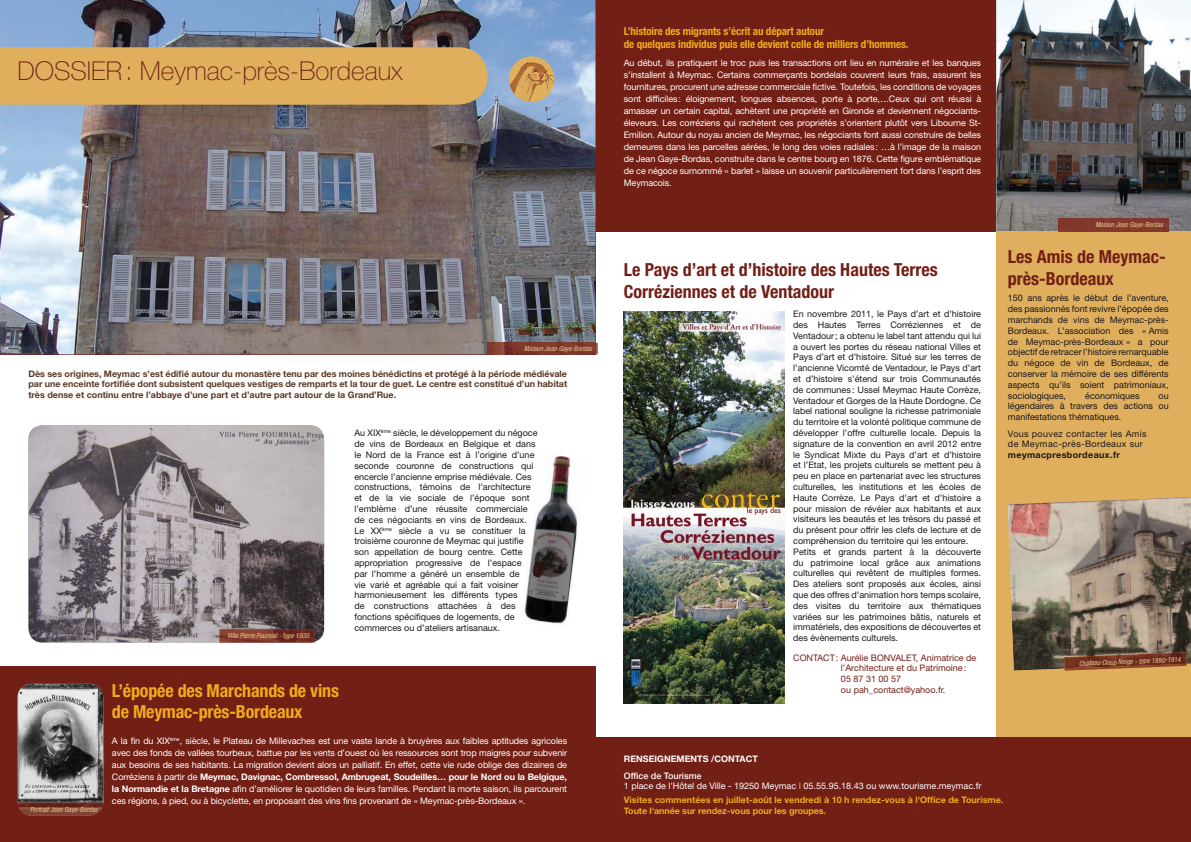
<style>
.page{position:relative;width:1191px;height:842px;background:#fff}
.page>*{position:absolute;margin:0;border:0;box-sizing:border-box;transform-origin:0 0}
.t1{font:100 26px "Helvetica Neue LT Std";color:#721f16}
.t2{font:700 condensed 18px/21.6px "Helvetica Neue LT Std";color:#721f16}
.t3{font:700 condensed 18px/21.6px "Helvetica Neue LT Std";letter-spacing:-.01em;color:#f1ab1c}
.t4{font:700 condensed 11px/13.2px "Helvetica Neue LT Std";letter-spacing:-.01em;color:#f1ab1c}
.t5{font:9px/10.8px "Helvetica Neue LT Std";color:#1a171c;text-align:justify}
.t6{font:9px/12px "Helvetica Neue LT Std";letter-spacing:-.01em;color:#fff;text-align:justify}
.t7{font:700 9px/10.8px "Helvetica Neue LT Std";color:#593923;text-align:justify}
.t8{font:700 9px/10.8px "Helvetica Neue LT Std";color:#f1ab1c}
.t9{font:9px/10.8px "Helvetica Neue LT Std";color:#721f16}
.t10{font:9px/10.8px "Helvetica Neue LT Std";letter-spacing:.04em;color:#1a171c}
.t11{font:700 9px "Helvetica Neue LT Std";color:#fff}
.t12{font:700 9px "Helvetica Neue LT Std";letter-spacing:.04em;color:#1a171c}
.t13{font:italic condensed 7px "Helvetica Neue LT Std";color:#e9c68d}
.s1{font-weight:700}
.s2{font-weight:500}
.s3{color:#dfaf5e}
</style>
<div class="page">
<div style="left:0;top:666px;width:595px;height:176px;background:#721f16"></div>
<img style="left:996px;top:0;width:195px;height:231px">
<div style="left:595px;top:0;width:401px;height:231px;background:#721f16"></div>
<img style="left:0;top:0;width:595px;height:354px">
<div style="left:0;top:47px;width:487px;height:58px;background:#dfaf5e"></div>
<img style="left:509px;top:57px;width:45px;height:45px;border-radius:50%">
<div style="left:996px;top:231px;width:195px;height:611px;background:#dfaf5e"></div>
<img style="left:1007px;top:497px;width:184px;height:174px">
<svg style="left:595px;top:343px;width:3px;height:11px"></svg>
<img style="left:487px;top:343px;width:108px;height:11px">
<svg style="left:1064px;top:669px;width:122px;height:2px"></svg>
<img style="left:1064px;top:652px;width:122px;height:17px">
<div style="left:595px;top:737px;width:596px;height:105px;background:#721f16"></div>
<img style="left:28px;top:425px;width:296px;height:218px;border-radius:14px">
<img style="left:17px;top:684px;width:86px;height:118px">
<img style="left:524px;top:455px;width:54px;height:169px">
<img style="left:219px;top:629px;width:96px;height:14px">
<svg style="left:17px;top:802px;width:86px;height:14px"></svg>
<img style="left:1058px;top:218px;width:110px;height:13px">
<img style="left:624px;top:312px;width:160px;height:392px">
<h1 class="t1" style="left:17px;top:56px;width:387px">DOSSIER : Meymac-près-Bordeaux</h1>
<p class="t13" style="left:524px;top:346px;width:69px">Maison Jean Gaye-Bordas</p>
<p class="t7" style="left:28px;top:369px;width:540px">Dès ses origines, Meymac s’est édifié autour du monastère tenu par des moines bénédictins et protégé à la période médiévale par une enceinte fortifiée dont subsistent quelques vestiges de remparts et la tour de guet. Le centre est constitué d’un habitat très dense et continu entre l’abbaye d’une part et d’autre part autour de la Grand’Rue.</p>
<p class="t13" style="left:227px;top:633px;width:83px">Villa Pierre Fournial - type 1930</p>
<p class="t5" style="left:354px;top:428px;width:185px;text-align:left">Au XIX<sup>ème</sup> siècle, le développement du négoce de vins de Bordeaux en Belgique et dans le Nord de la France est à l’origine d’une seconde couronne de constructions qui encercle l’ancienne emprise médiévale. Ces constructions, témoins de l’architecture et de la vie sociale de l’époque sont l’emblème d’une réussite commerciale de ces négociants en vins de Bordeaux.<br>Le XX<sup>ème</sup> siècle a vu se constituer la troisième couronne de Meymac qui justifie son appellation de bourg centre. Cette appropriation progressive de l’espace<br>par l’homme a généré un ensemble de<br>vie varié et agréable qui a fait voisiner harmonieusement les différents types<br>de constructions attachées à des fonctions spécifiques de logements, de commerces ou d’ateliers artisanaux.</p>
<p class="t13" style="left:30px;top:806px;width:69px">Portrait Jean Gaye-Bordas</p>
<h2 class="t3" style="left:112px;top:681px;width:228px">L’épopée des Marchands de vins de Meymac-près-Bordeaux</h2>
<p class="t6" style="left:112px;top:736px;width:457px">A la fin du XIX<sup>ème</sup>, siècle, le Plateau de Millevaches est une vaste lande à bruyères aux faibles aptitudes agricoles avec des fonds de vallées tourbeux, battue par les vents d’ouest où les ressources sont trop maigres pour subvenir aux besoins de ses habitants. La migration devient alors un palliatif. En effet, cette vie rude oblige des dizaines de Corréziens à partir de <span class="s1">Meymac, Davignac, Combressol, Ambrugeat, Soudeilles… pour le Nord ou la Belgique, la Normandie et la Bretagne</span> afin d’améliorer le quotidien de leurs familles. Pendant la morte saison, ils parcourent ces régions, à pied, ou à bicyclette, en proposant des vins fins provenant de « Meymac-près-Bordeaux ».</p>
<p class="t4" style="left:624px;top:26px;width:286px">L’histoire des migrants s’écrit au départ autour<br>de quelques individus puis elle devient celle de milliers d’hommes.</p>
<p class="t6" style="left:624px;top:58px;width:359px">Au début, ils pratiquent le troc puis les transactions ont lieu en numéraire et les banques s’installent à Meymac. Certains commerçants bordelais couvrent leurs frais, assurent les fournitures, procurent une adresse commerciale fictive. Toutefois, les conditions de voyages sont difficiles : éloignement, longues absences, porte à porte,…Ceux qui ont réussi à amasser un certain capital, achètent une propriété en Gironde et deviennent négociants&shy;éleveurs. Les corréziens qui rachètent ces propriétés s’orientent plutôt vers Libourne St-Emilion. Autour du noyau ancien de Meymac, les négociants font aussi construire de belles demeures dans les parcelles aérées, le long des voies radiales : …à l’image de la maison de Jean Gaye-Bordas, construite dans le centre bourg en 1876. Cette figure emblématique de ce négoce surnommé « barlet » laisse un souvenir particulièrement fort dans l’esprit des Meymacois.</p>
<h2 class="t2" style="left:624px;top:261px;width:315px">Le Pays d’art et d’histoire des Hautes Terres<br>Corréziennes et de Ventadour</h2>
<p class="t5" style="left:793px;top:309px;width:189px;text-align:left">En novembre 2011, le Pays d’art et d’histoire des Hautes Terres Corréziennes et de Ventadour ; a obtenu le label tant attendu qui lui a ouvert les portes du réseau national Villes et Pays d’art et d’histoire. Situé sur les terres de l’ancienne Vicomté de Ventadour, le Pays d’art et d’histoire s’étend sur trois Communautés de communes : Ussel Meymac Haute Corrèze, Ventadour et Gorges de la Haute Dordogne. Ce label national souligne la richesse patrimoniale du territoire et la volonté politique commune de développer l’offre culturelle locale. Depuis la signature de la convention en avril 2012 entre le Syndicat Mixte du Pays d’art et d’histoire et l’Etat, les projets culturels se mettent peu à peu en place en partenariat avec les structures culturelles, les institutions et les écoles de Haute Corrèze. Le Pays d’art et d’histoire a pour mission de révéler aux habitants et aux visiteurs les beautés et les trésors du passé et du présent pour offrir les clefs de lecture et de compréhension du territoire qui les entoure.<br>Petits et grands partent à la découverte du patrimoine local grâce aux animations culturelles qui revêtent de multiples formes.<br>Des ateliers sont proposés aux écoles, ainsi que des offres d’animation hors temps scolaire, des visites du territoire aux thématiques variées sur les patrimoines bâtis, naturels et immatériels, des expositions de découvertes et des évènements culturels.</p>
<p class="t9" style="left:841px;top:653px;width:137px;text-indent:-48px">CONTACT : Aurélie BONVALET, Animatrice de l’Architecture et du Patrimoine :<br>05 87 31 00 57<br>ou pah_contact@yahoo.fr.</p>
<p class="t13" style="left:1095px;top:222px;width:69px">Maison Jean Gaye-Bordas</p>
<h2 class="t2" style="left:1008px;top:248px;width:159px">Les Amis de Meymac&shy;près-Bordeaux</h2>
<p class="t5" style="left:1008px;top:293px;width:162px">150 ans après le début de l’aventure, des passionnés font revivre l’épopée des marchands de vins de Meymac-près-Bordeaux. L’association des « Amis de Meymac-près-Bordeaux » a pour objectif de retracer l’histoire remarquable du négoce de vin de Bordeaux, de conserver la mémoire de ses différents aspects qu’ils soient patrimoniaux, sociologiques,</p>
<p class="t5" style="left:1085px;top:391px;width:56px">économiques</p>
<p class="t5" style="left:1008px;top:391px;width:162px;text-indent:151px">ou légendaires à travers des actions ou manifestations thématiques.</p>
<p class="t10" style="left:1008px;top:429px;width:140px">Vous pouvez contacter les Amis de Meymac-près-Bordeaux sur</p>
<p class="t12" style="left:1008px;top:452px;width:113px">meymacpresbordeaux.fr</p>
<p class="t13" style="left:1078px;top:661px;width:103px;rotate:-2deg">Château Cloup Neige - type 1890-1914</p>
<p class="t11" style="left:624px;top:756px;width:136px">RENSEIGNEMENTS /CONTACT</p>
<p class="t6" style="left:624px;top:771px;width:359px;line-height:10.8px"><span class="s2">Office de Tourisme<br></span>1 place de l'Hôtel de Ville - 19250 Meymac <span class="s3">I</span> 05.55.95.18.43 ou www.tourisme.meymac.fr</p>
<p class="t8" style="left:624px;top:795px;width:381px">Visites commentées en juillet-août le vendredi à 10 h rendez-vous à l'Office de Tourisme.<br>Toute l'année sur rendez-vous pour les groupes.</p>
</div>
